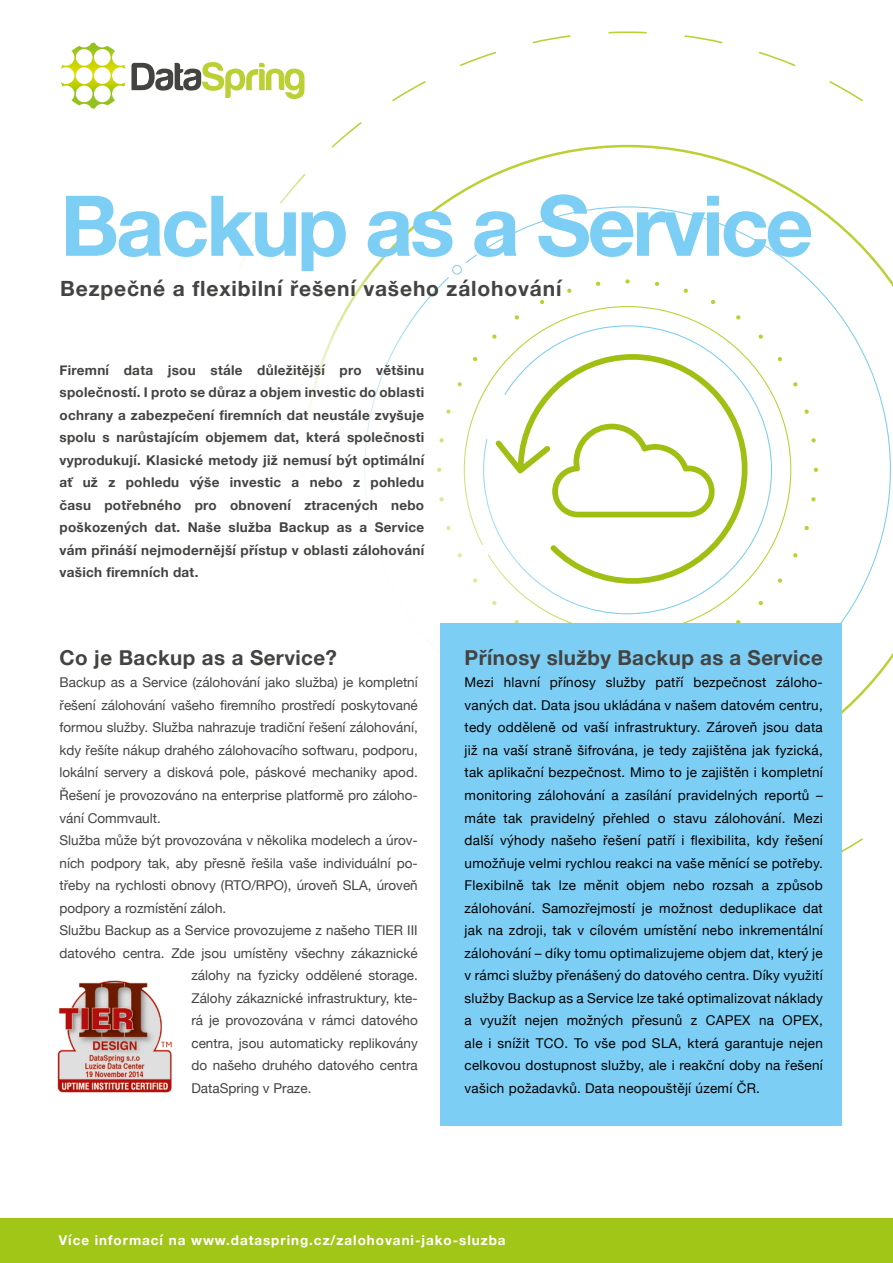
<style>
.page{position:relative;width:893px;height:1263px;background:#fff}
.page>*{position:absolute;margin:0;border:0;box-sizing:border-box;transform-origin:0 0}
.t1{font:700 84px "Helvetica Neue CE";letter-spacing:-.04em;color:#7ccef5}
.t2{font:700 21px "Helvetica Neue";letter-spacing:.04em;color:#434342}
.t3{font:700 20.55px "Helvetica Neue";letter-spacing:.02em;color:#434342}
.t4{font:13.5px/22.5px "Helvetica Neue";letter-spacing:.02em;color:#000;text-align:justify}
.t5{font:13.5px "Helvetica Neue";color:#434342}
.t6{font:700 13.5px/22.5px "Helvetica Neue";letter-spacing:.02em;color:#434342;text-align:justify}
.t7{font:700 13.5px "Helvetica Neue";letter-spacing:.07em;color:#fff}
</style>
<div class="page">
<div style="left:0;top:1218px;width:893px;height:45px;background:#a2c617"></div>
<svg style="left:303px;top:145px;width:590px;height:515px"></svg>
<svg style="left:364px;top:206px;width:527px;height:508px"></svg>
<div style="left:336px;top:620px;width:20px;height:19px;border:2px solid #bccf35;border-radius:50%"></div>
<div style="left:452px;top:265px;width:10px;height:10px;border:1px solid #7dcef0;border-radius:50%"></div>
<img style="left:57px;top:980px;width:115px;height:113px">
<div style="left:440px;top:623px;width:402px;height:503px;background:#7ccef5"></div>
<svg style="left:435px;top:277px;width:385px;height:385px"></svg>
<svg style="left:495px;top:354px;width:252px;height:230px"></svg>
<svg style="left:61px;top:43px;width:64px;height:66px"></svg>
<svg style="left:131px;top:62px;width:173px;height:37px"></svg>
<h1 class="t1" style="left:60px;top:179px;width:755px">Backup as a Service</h1>
<h2 class="t2" style="left:60px;top:272px;width:503px">Bezpečné a flexibilní řešení vašeho zálohování</h2>
<p class="t6" style="left:60px;top:359px;width:366px">Firemní data jsou stále důležitější pro většinu společností. I proto se důraz a objem investic do oblasti ochrany a zabezpečení firemních dat neustále zvyšuje spolu s narůstajícím objemem dat, která společnosti vyprodukují. Klasické metody již nemusí být optimální ať už z pohledu výše investic a nebo z pohledu času potřebného pro obnovení ztracených nebo poškozených dat. Naše služba Backup as a Service vám přináší nejmodernější přístup v oblasti zálohování vašich firemních dat.</p>
<h3 class="t3" style="left:60px;top:641px;width:279px">Co je Backup as a Service?</h3>
<p class="t5" style="left:60px;top:673px;width:360px">Backup as a Service (zálohování jako služba) je kompletní</p>
<p class="t5" style="left:60px;top:695px;width:360px">řešení zálohování vašeho firemního prostředí poskytované</p>
<p class="t5" style="left:60px;top:718px;width:360px">formou služby. Služba nahrazuje tradiční řešení zálohování,</p>
<p class="t5" style="left:60px;top:740px;width:360px">kdy řešíte nákup drahého zálohovacího softwaru, podporu,</p>
<p class="t5" style="left:60px;top:763px;width:360px">lokální servery a disková pole, páskové mechaniky apod.</p>
<p class="t5" style="left:60px;top:785px;width:360px">Řešení je provozováno na enterprise platformě pro záloho-</p>
<p class="t5" style="left:60px;top:808px;width:103px">vání Commvault.</p>
<p class="t5" style="left:60px;top:830px;width:360px">Služba může být provozována v několika modelech a úrov-</p>
<p class="t5" style="left:60px;top:853px;width:360px">ních podpory tak, aby přesně řešila vaše individuální po-</p>
<p class="t5" style="left:60px;top:875px;width:360px">třeby na rychlosti obnovy (RTO/RPO), úroveň SLA, úroveň</p>
<p class="t5" style="left:60px;top:898px;width:168px">podpory a rozmístění záloh.</p>
<p class="t5" style="left:60px;top:920px;width:360px">Službu Backup as a Service provozujeme z našeho TIER III</p>
<p class="t5" style="left:60px;top:943px;width:360px">datového centra. Zde jsou umístěny všechny zákaznické</p>
<p class="t5" style="left:191px;top:965px;width:228px">zálohy na fyzicky oddělené storage.</p>
<p class="t5" style="left:191px;top:988px;width:228px">Zálohy zákaznické infrastruktury, kte-</p>
<p class="t5" style="left:191px;top:1010px;width:228px">rá je provozována v rámci datového</p>
<p class="t5" style="left:191px;top:1033px;width:228px">centra, jsou automaticky replikovány</p>
<p class="t5" style="left:191px;top:1055px;width:228px">do našeho druhého datového centra</p>
<p class="t5" style="left:191px;top:1078px;width:121px">DataSpring v Praze.</p>
<h3 class="t3" style="left:465px;top:641px;width:360px">Přínosy služby Backup as a Service</h3>
<p class="t4" style="left:465px;top:672px;width:360px">Mezi hlavní přínosy služby patří bezpečnost záloho&shy;vaných dat. Data jsou ukládána v našem datovém centru, tedy odděleně od vaší infrastruktury. Zároveň jsou data již na vaší straně šifrována, je tedy zajištěna jak fyzická, tak aplikační bezpečnost. Mimo to je zajištěn i kompletní monitoring zálohování a zasílání pravidelných reportů – máte tak pravidelný přehled o stavu zálohování. Mezi další výhody našeho řešení patří i flexibilita, kdy řešení umožňuje velmi rychlou reakci na vaše měnící se potřeby.<br>Flexibilně tak lze měnit objem nebo rozsah a způsob zálohování. Samozřejmostí je možnost deduplikace dat jak na zdroji, tak v cílovém umístění nebo inkrementální zálohování – díky tomu optimalizujeme objem dat, který je v rámci služby přenášený do datového centra. Díky využití služby Backup as a Service lze také optimalizovat náklady a využít nejen možných přesunů z CAPEX na OPEX, ale i snížit TCO. To vše pod SLA, která garantuje nejen celkovou dostupnost služby, ale i reakční doby na řešení vašich požadavků. Data neopouštějí území ČR.</p>
<p class="t7" style="left:59px;top:1230px;width:448px">Více informací na www.dataspring.cz/zalohovani-jako-sluzba</p>
</div>
